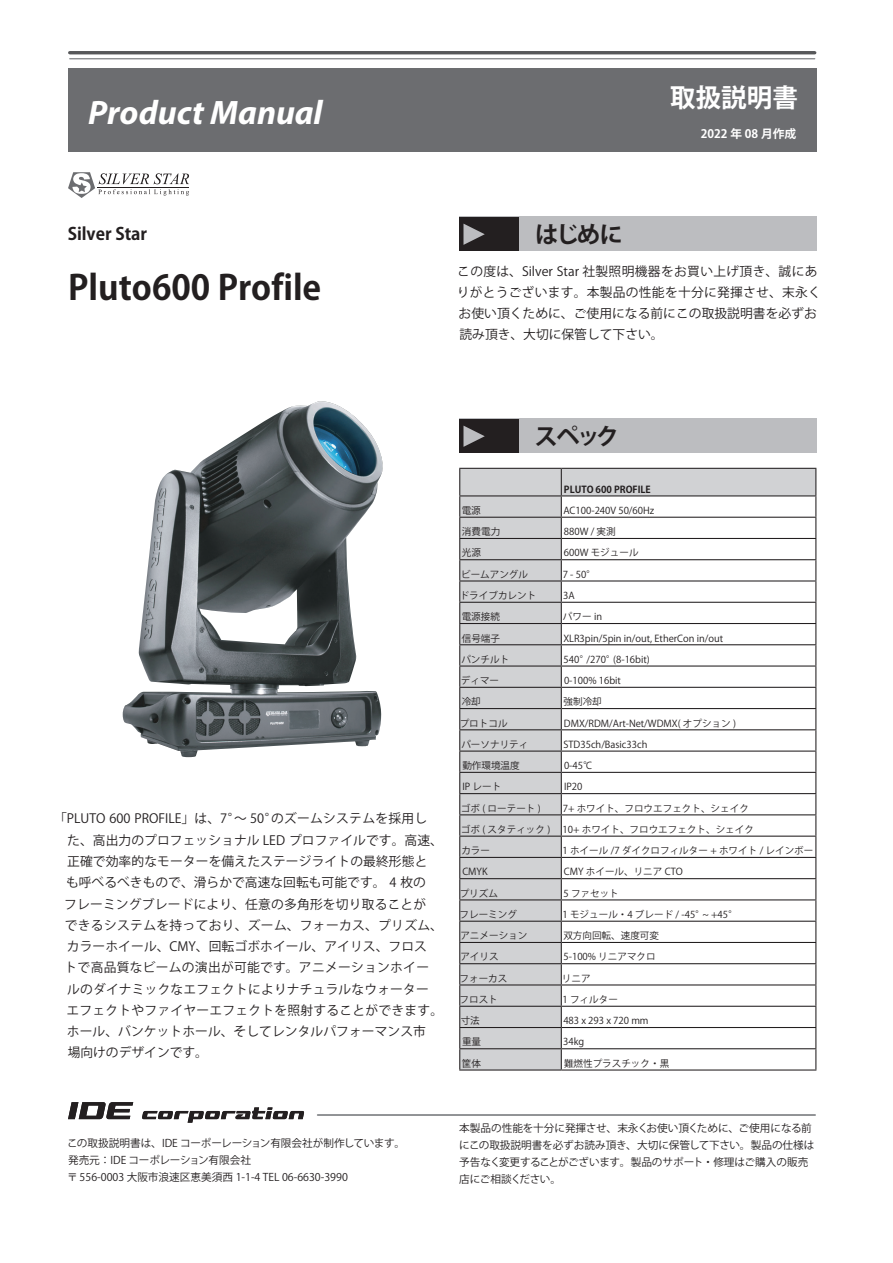
<style>
.page{position:relative;width:893px;height:1263px;background:#fff}
.page>*{position:absolute;margin:0;border:0;box-sizing:border-box;transform-origin:0 0}
.t1{font:700 34.05px "Koz Go Pro";color:#231f20}
.t2{font:italic 700 34.05px "Myriad Pro";color:#fff}
.t3{font:700 25.5px "Koz Go Pro";color:#fff}
.t4{font:700 23.4px "Koz Go Pro";letter-spacing:-.1em;color:#231f20}
.t5{font:700 16.95px "Koz Go Pro";color:#231f20}
.t6{font:12.75px/21.3px "Koz Go Pro";letter-spacing:.01em;color:#231f20}
.t7{font:700 11.7px "Koz Go Pro";color:#fff}
.t8{font:10.65px/17px "Koz Go Pro";color:#231f20}
.t9{font:9.6px "Koz Go Pro";color:#231f20}
.t10{font:700 9.6px "Koz Go Pro";color:#231f20}
</style>
<div class="page">
<div style="left:68px;top:68px;width:748px;height:83px;background:#6c6d70"></div>
<hr style="left:70px;top:51px;width:745px;height:3px;background:#57585a">
<hr style="left:70px;top:58px;width:745px;height:1px;background:#808285">
<hr style="left:318px;top:1114px;width:497px;height:2px;background:#808285">
<svg style="left:68px;top:1102px;width:65px;height:17px"></svg>
<svg style="left:142px;top:1107px;width:162px;height:16px"></svg>
<div style="left:460px;top:469px;width:355px;height:600px;background:#d1d2d4"></div>
<svg style="left:562px;top:496px;width:253px;height:573px"></svg>
<hr style="left:459px;top:468px;width:102px;height:1px;background:#231f20">
<hr style="left:561px;top:468px;width:255px;height:1px;background:#231f20">
<hr style="left:459px;top:495px;width:102px;height:1px;background:#231f20">
<hr style="left:561px;top:495px;width:255px;height:1px;background:#231f20">
<hr style="left:459px;top:517px;width:102px;height:1px;background:#231f20">
<hr style="left:561px;top:517px;width:255px;height:1px;background:#231f20">
<hr style="left:459px;top:538px;width:102px;height:1px;background:#231f20">
<hr style="left:561px;top:538px;width:255px;height:1px;background:#231f20">
<hr style="left:459px;top:559px;width:102px;height:1px;background:#231f20">
<hr style="left:561px;top:559px;width:255px;height:1px;background:#231f20">
<hr style="left:459px;top:580px;width:102px;height:1px;background:#231f20">
<hr style="left:561px;top:580px;width:255px;height:1px;background:#231f20">
<hr style="left:459px;top:602px;width:102px;height:1px;background:#231f20">
<hr style="left:561px;top:602px;width:255px;height:1px;background:#231f20">
<hr style="left:459px;top:623px;width:102px;height:1px;background:#231f20">
<hr style="left:561px;top:623px;width:255px;height:1px;background:#231f20">
<hr style="left:459px;top:644px;width:102px;height:1px;background:#231f20">
<hr style="left:561px;top:644px;width:255px;height:1px;background:#231f20">
<hr style="left:459px;top:665px;width:102px;height:1px;background:#231f20">
<hr style="left:561px;top:665px;width:255px;height:1px;background:#231f20">
<hr style="left:459px;top:687px;width:102px;height:1px;background:#231f20">
<hr style="left:561px;top:687px;width:255px;height:1px;background:#231f20">
<hr style="left:459px;top:708px;width:102px;height:1px;background:#231f20">
<hr style="left:561px;top:708px;width:255px;height:1px;background:#231f20">
<hr style="left:459px;top:729px;width:102px;height:1px;background:#231f20">
<hr style="left:561px;top:729px;width:255px;height:1px;background:#231f20">
<hr style="left:459px;top:750px;width:102px;height:2px;background:#231f20">
<hr style="left:561px;top:750px;width:255px;height:2px;background:#231f20">
<hr style="left:459px;top:772px;width:102px;height:1px;background:#231f20">
<hr style="left:561px;top:772px;width:255px;height:1px;background:#231f20">
<hr style="left:459px;top:793px;width:102px;height:1px;background:#231f20">
<hr style="left:561px;top:793px;width:255px;height:1px;background:#231f20">
<hr style="left:459px;top:814px;width:102px;height:1px;background:#231f20">
<hr style="left:561px;top:814px;width:255px;height:1px;background:#231f20">
<hr style="left:459px;top:836px;width:102px;height:1px;background:#231f20">
<hr style="left:561px;top:836px;width:255px;height:1px;background:#231f20">
<hr style="left:459px;top:857px;width:102px;height:1px;background:#231f20">
<hr style="left:561px;top:857px;width:255px;height:1px;background:#231f20">
<hr style="left:459px;top:878px;width:102px;height:1px;background:#231f20">
<hr style="left:561px;top:878px;width:255px;height:1px;background:#231f20">
<hr style="left:459px;top:899px;width:102px;height:1px;background:#231f20">
<hr style="left:561px;top:899px;width:255px;height:1px;background:#231f20">
<hr style="left:459px;top:921px;width:102px;height:1px;background:#231f20">
<hr style="left:561px;top:921px;width:255px;height:1px;background:#231f20">
<hr style="left:459px;top:942px;width:102px;height:1px;background:#231f20">
<hr style="left:561px;top:942px;width:255px;height:1px;background:#231f20">
<hr style="left:459px;top:963px;width:102px;height:1px;background:#231f20">
<hr style="left:561px;top:963px;width:255px;height:1px;background:#231f20">
<hr style="left:459px;top:984px;width:102px;height:1px;background:#231f20">
<hr style="left:561px;top:984px;width:255px;height:1px;background:#231f20">
<hr style="left:459px;top:1006px;width:102px;height:1px;background:#231f20">
<hr style="left:561px;top:1006px;width:255px;height:1px;background:#231f20">
<hr style="left:459px;top:1027px;width:102px;height:1px;background:#231f20">
<hr style="left:561px;top:1027px;width:255px;height:1px;background:#231f20">
<hr style="left:459px;top:1048px;width:102px;height:1px;background:#231f20">
<svg style="left:459px;top:469px;width:1px;height:600px"></svg>
<hr style="left:561px;top:1048px;width:255px;height:1px;background:#231f20">
<svg style="left:561px;top:469px;width:1px;height:600px"></svg>
<svg style="left:815px;top:469px;width:1px;height:600px"></svg>
<hr style="left:459px;top:1069px;width:102px;height:1px;background:#231f20">
<hr style="left:561px;top:1069px;width:255px;height:1px;background:#231f20">
<svg style="left:68px;top:172px;width:121px;height:26px"></svg>
<div style="left:459px;top:419px;width:357px;height:34px;background:#bcbdc0"></div>
<div style="left:459px;top:217px;width:357px;height:34px;background:#bcbdc0"></div>
<div style="left:459px;top:419px;width:60px;height:34px;background:#231f20"></div>
<div style="left:459px;top:217px;width:60px;height:34px;background:#231f20"></div>
<svg style="left:463px;top:426px;width:22px;height:21px"></svg>
<svg style="left:463px;top:224px;width:22px;height:21px"></svg>
<img style="left:123px;top:401px;width:260px;height:356px">
<h1 class="t2" style="left:88px;top:91px;width:236px">Product Manual</h1>
<h2 class="t3" style="left:670px;top:82px;width:129px">取扱説明書</h2>
<p class="t7" style="left:701px;top:127px;width:97px">2022 年 08 月作成</p>
<h3 class="t4" style="left:535px;top:219px;width:89px">はじめに</h3>
<h3 class="t5" style="left:68px;top:223px;width:81px">Silver Star</h3>
<h1 class="t1" style="left:68px;top:266px;width:255px">Pluto600 Profile</h1>
<h3 class="t6" style="left:457px;top:261px;width:366px">この度は、Silver Star 社製照明機器をお買い上げ頂き、誠にありがとうございます。本製品の性能を十分に発揮させ、末永くお使い頂くために、ご使用になる前にこの取扱説明書を必ずお読み頂き、大切に保管して下さい。</h3>
<h3 class="t4" style="left:534px;top:421px;width:86px">スペック</h3>
<p class="t6" style="left:64px;top:808px;width:380px;text-indent:-10px">「PLUTO 600 PROFILE」は、7°～ 50°のズームシステムを採用した、高出力のプロフェッショナル LED プロファイルです。高速、正確で効率的なモーターを備えたステージライトの最終形態と<br>も呼べるべきもので、滑らかで高速な回転も可能です。 4 枚の<br>フレーミングブレードにより、任意の多角形を切り取ることが<br>できるシステムを持っており、ズーム、フォーカス、プリズム、カラーホイール、CMY、回転ゴボホイール、アイリス、フロス<br>トで高品質なビームの演出が可能です。アニメーションホイールのダイナミックなエフェクトによりナチュラルなウォーター<br>エフェクトやファイヤーエフェクトを照射することができます。ホール、バンケットホール、そしてレンタルパフォーマンス市<br>場向けのデザインです。</p>
<p class="t8" style="left:67px;top:1135px;width:339px">この取扱説明書は、IDE コーポーレーション有限会社が制作しています。発売元：IDE コーポレーション有限会社<br>〒 556-0003 大阪市浪速区恵美須西 1-1-4 TEL 06-6630-3990</p>
<p class="t10" style="left:564px;top:483px;width:88px">PLUTO 600 PROFILE</p>
<p class="t9" style="left:462px;top:504px;width:21px">電源</p>
<p class="t9" style="left:563px;top:504px;width:92px">AC100-240V 50/60Hz</p>
<p class="t9" style="left:462px;top:525px;width:40px">消費電力</p>
<p class="t9" style="left:564px;top:525px;width:53px">880W / 実測</p>
<p class="t9" style="left:462px;top:547px;width:21px">光源</p>
<p class="t9" style="left:564px;top:547px;width:76px">600W モジュール</p>
<p class="t9" style="left:461px;top:568px;width:68px">ビームアングル</p>
<p class="t9" style="left:563px;top:568px;width:35px">7 - 50°</p>
<p class="t9" style="left:460px;top:589px;width:78px">ドライブカレント</p>
<p class="t9" style="left:563px;top:589px;width:13px">3A</p>
<p class="t9" style="left:462px;top:610px;width:40px">電源接続</p>
<p class="t9" style="left:563px;top:610px;width:41px">パワー in</p>
<p class="t9" style="left:462px;top:632px;width:40px">信号端子</p>
<p class="t9" style="left:563px;top:632px;width:161px">XLR3pin/5pin in/out, EtherCon in/out</p>
<p class="t9" style="left:461px;top:653px;width:49px">パンチルト</p>
<p class="t9" style="left:563px;top:653px;width:88px">540°/270°(8-16bit)</p>
<p class="t9" style="left:461px;top:674px;width:40px">ディマー</p>
<p class="t9" style="left:564px;top:674px;width:58px">0-100% 16bit</p>
<p class="t9" style="left:462px;top:695px;width:21px">冷却</p>
<p class="t9" style="left:564px;top:695px;width:40px">強制冷却</p>
<p class="t9" style="left:460px;top:717px;width:49px">プロトコル</p>
<p class="t9" style="left:564px;top:717px;width:174px">DMX/RDM/Art-Net/WDMX( オプション )</p>
<p class="t9" style="left:461px;top:738px;width:68px">パーソナリティ</p>
<p class="t9" style="left:563px;top:738px;width:85px">STD35ch/Basic33ch</p>
<p class="t9" style="left:462px;top:759px;width:59px">動作環境温度</p>
<p class="t9" style="left:564px;top:759px;width:30px">0-45℃</p>
<p class="t9" style="left:462px;top:780px;width:40px">IP レート</p>
<p class="t9" style="left:564px;top:780px;width:20px">IP20</p>
<p class="t9" style="left:461px;top:802px;width:81px">ゴボ ( ローテート )</p>
<p class="t9" style="left:563px;top:802px;width:188px">7+ ホワイト、フロウエフェクト、シェイク</p>
<p class="t9" style="left:461px;top:823px;width:91px">ゴボ ( スタティック )</p>
<p class="t9" style="left:563px;top:823px;width:193px">10+ ホワイト、フロウエフェクト、シェイク</p>
<p class="t9" style="left:461px;top:844px;width:30px">カラー</p>
<p class="t9" style="left:563px;top:844px;width:252px">1 ホイール /7 ダイクロフィルター + ホワイト / レインボー</p>
<p class="t9" style="left:462px;top:866px;width:27px">CMYK</p>
<p class="t9" style="left:564px;top:866px;width:120px">CMY ホイール、リニア CTO</p>
<p class="t9" style="left:460px;top:887px;width:40px">プリズム</p>
<p class="t9" style="left:563px;top:887px;width:57px">5 ファセット</p>
<p class="t9" style="left:460px;top:908px;width:59px">フレーミング</p>
<p class="t9" style="left:563px;top:908px;width:176px">1 モジュール・4 ブレード / -45°~ +45°</p>
<p class="t9" style="left:460px;top:929px;width:68px">アニメーション</p>
<p class="t9" style="left:563px;top:929px;width:97px">双方向回転、速度可変</p>
<p class="t9" style="left:460px;top:951px;width:40px">アイリス</p>
<p class="t9" style="left:564px;top:951px;width:94px">5-100% リニアマクロ</p>
<p class="t9" style="left:460px;top:972px;width:49px">フォーカス</p>
<p class="t9" style="left:562px;top:972px;width:30px">リニア</p>
<p class="t9" style="left:460px;top:993px;width:40px">フロスト</p>
<p class="t9" style="left:563px;top:993px;width:57px">1 フィルター</p>
<p class="t9" style="left:461px;top:1014px;width:21px">寸法</p>
<p class="t9" style="left:563px;top:1014px;width:87px">483 x 293 x 720 mm</p>
<p class="t9" style="left:462px;top:1036px;width:21px">重量</p>
<p class="t9" style="left:563px;top:1036px;width:23px">34kg</p>
<p class="t9" style="left:462px;top:1057px;width:21px">筐体</p>
<p class="t9" style="left:564px;top:1057px;width:107px">難燃性プラスチック・黒</p>
<p class="t8" style="left:459px;top:1120px;width:357px">本製品の性能を十分に発揮させ、末永くお使い頂くために、ご使用になる前にこの取扱説明書を必ずお読み頂き、大切に保管して下さい。製品の仕様は予告なく変更することがございます。製品のサポート・修理はご購入の販売店にご相談ください。</p>
</div>
